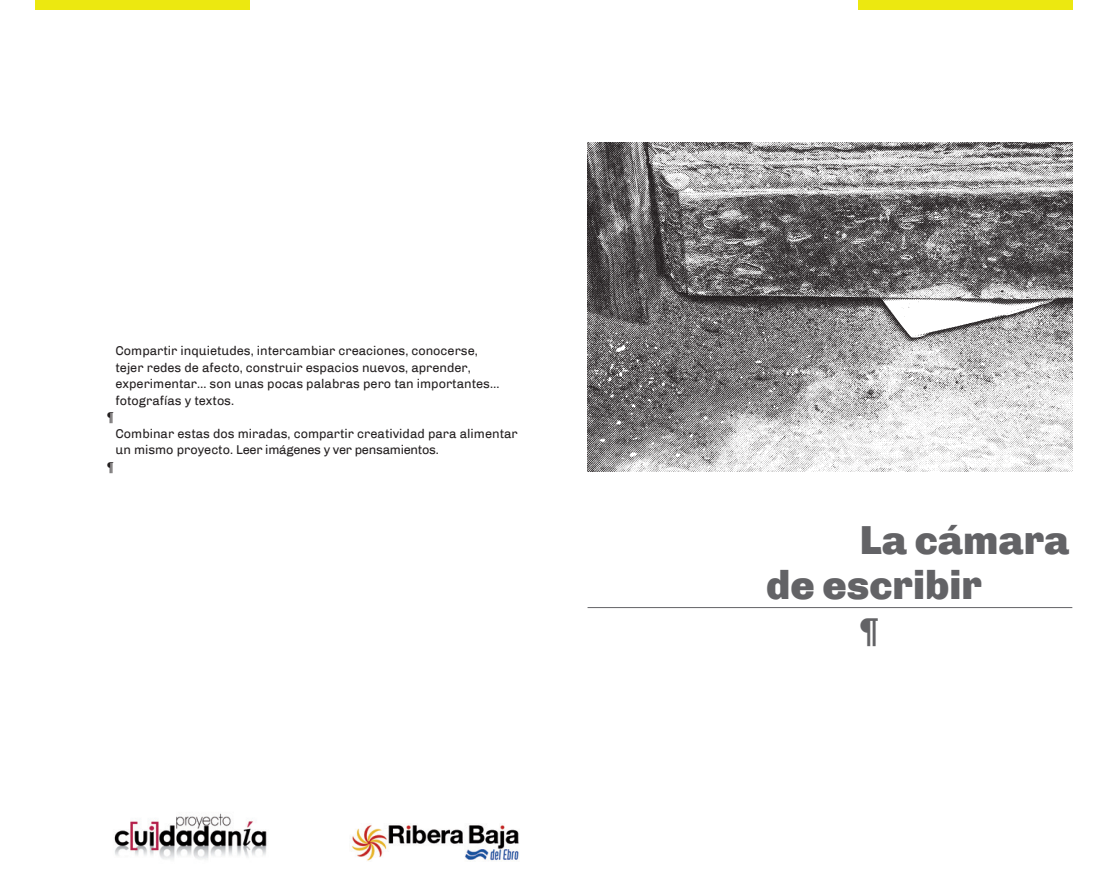
<style>
.page{position:relative;width:1107px;height:895px;background:#fff}
.page>*{position:absolute;margin:0;border:0;box-sizing:border-box;transform-origin:0 0}
.t1{font:900 40.5px/45px "Chivo";color:#636366}
.t2{font:900 33px "Chivo";color:#636366}
.t3{font:12.75px/16.5px "Chivo";color:#231f20}
</style>
<div class="page">
<div style="left:35px;top:0;width:214px;height:10px;background:#ece810"></div>
<div style="left:858px;top:0;width:214px;height:10px;background:#ece810"></div>
<hr style="left:587px;top:607px;width:485px;height:1px;background:#636366">
<img style="left:587px;top:142px;width:485px;height:329px">
<img style="left:351px;top:824px;width:168px;height:37px">
<img style="left:114px;top:813px;width:153px;height:47px">
<p class="t3" style="left:115px;top:343px;width:385px">Compartir inquietudes, intercambiar creaciones, conocerse, tejer redes de afecto, construir espacios nuevos, aprender, experimentar… son unas pocas palabras pero tan importantes… fotografías y textos.</p>
<p class="t3" style="left:107px;top:409px;width:8px">¶</p>
<p class="t3" style="left:115px;top:425px;width:404px">Combinar estas dos miradas, compartir creatividad para alimentar un mismo proyecto. Leer imágenes y ver pensamientos.</p>
<p class="t3" style="left:107px;top:458px;width:8px">¶</p>
<h1 class="t1" style="left:766px;top:517px;width:305px;text-indent:94px">La cámara de escribir</h1>
<h2 class="t2" style="left:860px;top:610px;width:21px">¶</h2>
</div>
